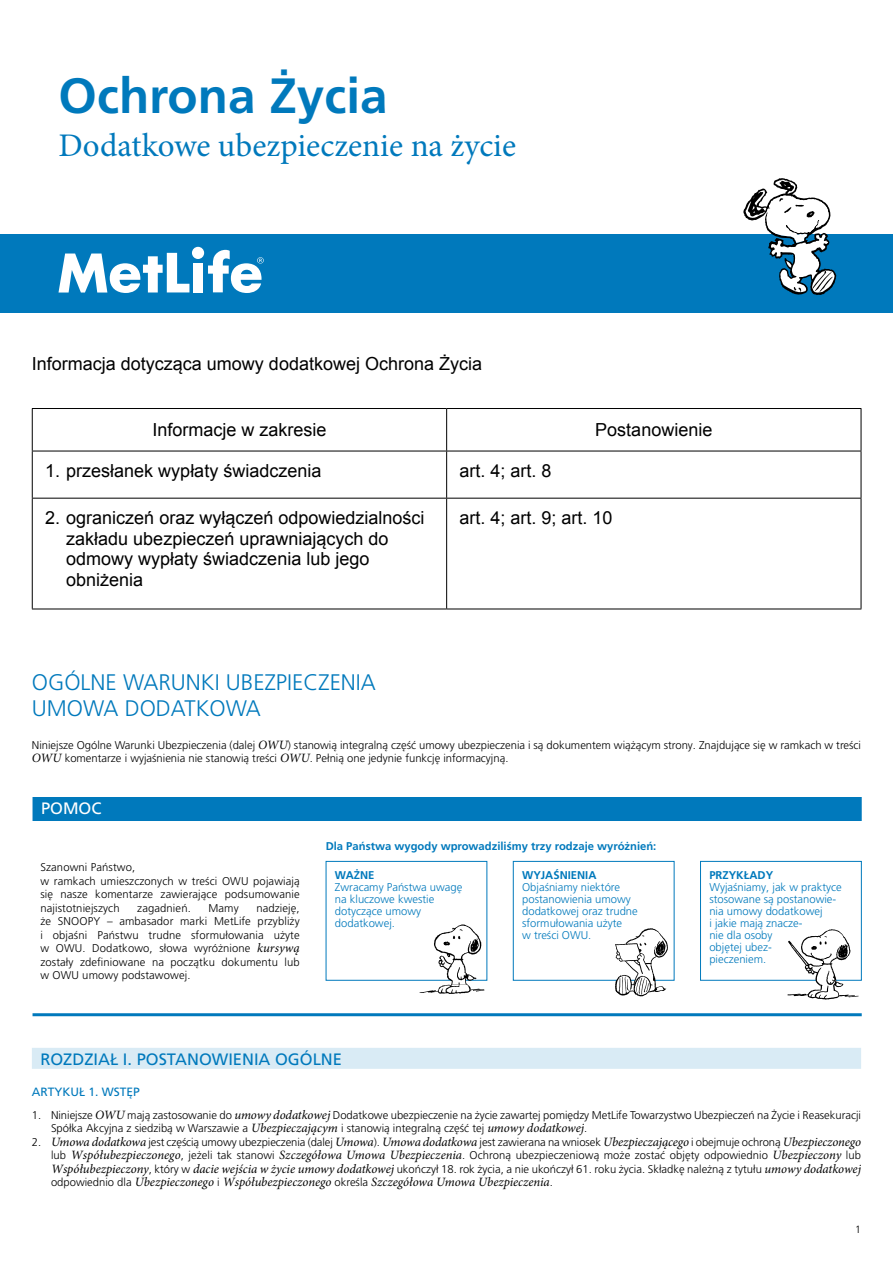
<style>
.page{position:relative;width:893px;height:1263px;background:#fff}
.page>*{position:absolute;margin:0;border:0;box-sizing:border-box;transform-origin:0 0}
.t1{font:700 49.5px "Frutiger LT Pro";color:#0079bc}
.t2{font:33px "Minion Pro";color:#0079bc}
.t3{font:300 22.5px/25.5px "Frutiger LT Pro";color:#0079bc}
.t4{font:18px/20.7px "Arial";color:#000}
.t5{font:16.5px "Frutiger LT Pro";color:#0079bc}
.t6{font:16.5px "Frutiger";color:#fff}
.t7{font:italic 12.75px "Minion Pro";letter-spacing:-.005em;color:#000}
.t8{font:12px "Frutiger LT Pro";color:#0079bc}
.t9{font:300 11.25px/13.5px "Frutiger LT Pro";color:#000}
.t10{font:300 11.25px/12px "Frutiger LT Pro";color:#0079bc}
.t11{font:700 11.25px "Frutiger LT Pro";color:#0079bc}
.t12{font:300 10.5px "Frutiger LT Pro";color:#000}
.s1{font-family:"Minion Pro";font-weight:400;font-style:italic;font-size:12.75px}
.s2{font-family:"Frutiger LT Pro";font-weight:300;font-style:normal;font-size:11.25px}
</style>
<div class="page">
<hr style="left:32px;top:408px;width:415px;height:1px;background:#000">
<hr style="left:32px;top:409px;width:1px;height:42px;background:#000">
<hr style="left:447px;top:408px;width:414px;height:1px;background:#000">
<hr style="left:446px;top:409px;width:1px;height:42px;background:#000">
<hr style="left:861px;top:409px;width:1px;height:42px;background:#000">
<hr style="left:32px;top:451px;width:415px;height:1px;background:#000">
<hr style="left:32px;top:451px;width:1px;height:47px;background:#000">
<hr style="left:447px;top:451px;width:414px;height:1px;background:#000">
<hr style="left:446px;top:451px;width:1px;height:47px;background:#000">
<hr style="left:861px;top:451px;width:1px;height:47px;background:#000">
<hr style="left:32px;top:498px;width:415px;height:1px;background:#000">
<hr style="left:32px;top:498px;width:1px;height:111px;background:#000">
<hr style="left:447px;top:498px;width:414px;height:1px;background:#000">
<hr style="left:446px;top:498px;width:1px;height:111px;background:#000">
<hr style="left:861px;top:498px;width:1px;height:111px;background:#000">
<hr style="left:32px;top:609px;width:415px;height:1px;background:#000">
<hr style="left:447px;top:609px;width:414px;height:1px;background:#000">
<div style="left:0;top:234px;width:893px;height:78px;background:#0079bc"></div>
<svg style="left:743px;top:178px;width:94px;height:117px"></svg>
<div style="left:193px;top:263px;width:10px;height:29px;background:#fff"></div>
<div style="left:192px;top:247px;width:12px;height:12px;background:#fff;border-radius:50%"></div>
<svg style="left:59px;top:253px;width:130px;height:40px"></svg>
<svg style="left:208px;top:250px;width:56px;height:43px"></svg>
<div style="left:33px;top:797px;width:829px;height:24px;background:#0079bc"></div>
<hr style="left:33px;top:1013px;width:829px;height:3px;background:#0079bc">
<div style="left:326px;top:861px;width:161px;height:120px;border:1px solid #0079bc"></div>
<div style="left:513px;top:861px;width:161px;height:120px;border:1px solid #0079bc"></div>
<div style="left:700px;top:861px;width:162px;height:120px;border:1px solid #0079bc"></div>
<svg style="left:615px;top:928px;width:53px;height:68px"></svg>
<svg style="left:419px;top:924px;width:65px;height:70px"></svg>
<svg style="left:787px;top:929px;width:72px;height:70px"></svg>
<div style="left:32px;top:1048px;width:829px;height:21px;background:#d9ebf5"></div>
<h1 class="t1" style="left:58px;top:66px;width:331px">Ochrona Życia</h1>
<h2 class="t2" style="left:58px;top:123px;width:459px">Dodatkowe ubezpieczenie na życie</h2>
<h3 class="t4" style="left:32px;top:354px;width:452px">Informacja dotycząca umowy dodatkowej Ochrona Życia</h3>
<h3 class="t4" style="left:152px;top:419px;width:176px">Informacje w zakresie</h3>
<h3 class="t4" style="left:595px;top:419px;width:119px">Postanowienie</h3>
<h3 class="t4" style="left:45px;top:460px;width:278px">1. przesłanek wypłaty świadczenia</h3>
<h3 class="t4" style="left:459px;top:460px;width:94px">art. 4; art. 8</h3>
<h3 class="t4" style="left:66px;top:507px;width:360px;text-indent:-21px">2. ograniczeń oraz wyłączeń odpowiedzialności zakładu ubezpieczeń uprawniających do odmowy wypłaty świadczenia lub jego obniżenia</h3>
<h3 class="t4" style="left:459px;top:507px;width:155px">art. 4; art. 9; art. 10</h3>
<h3 class="t3" style="left:32px;top:670px;width:346px">OGÓLNE WARUNKI UBEZPIECZENIA<br>UMOWA DODATKOWA</h3>
<p class="t9" style="left:32px;top:738px;width:831px">Niniejsze Ogólne Warunki Ubezpieczenia (dalej <span class="s1">OWU</span>) stanowią integralną część umowy ubezpieczenia i są dokumentem wiążącym strony. Znajdujące się w ramkach w treści<br><span class="s1">OWU</span> komentarze i wyjaśnienia nie stanowią treści <span class="s1">OWU</span>. Pełnią one jedynie funkcję informacyjną.</p>
<h3 class="t6" style="left:41px;top:799px;width:62px">POMOC</h3>
<p class="t9" style="left:40px;top:860px;width:261px">Szanowni Państwo,<br>w ramkach umieszczonych w treści OWU pojawiają się nasze komentarze zawierające podsumowanie najistotniejszych</p>
<p class="t9" style="left:40px;top:901px;width:261px;text-align:justify;text-indent:216px">nadzieję, że SNOOPY – ambasador marki MetLife przybliży i objaśni Państwu trudne sformułowania użyte w OWU. Dodatkowo, słowa wyróżnione <span class="s1">kursywą </span>zostały zdefiniowane na początku dokumentu lub w OWU umowy podstawowej.</p>
<p class="t9" style="left:137px;top:901px;width:55px">zagadnień.</p>
<p class="t9" style="left:208px;top:901px;width:32px">Mamy</p>
<p class="t11" style="left:326px;top:839px;width:332px">Dla Państwa wygody wprowadziliśmy trzy rodzaje wyróżnień:</p>
<p class="t11" style="left:335px;top:868px;width:41px">WAŻNE</p>
<p class="t10" style="left:335px;top:881px;width:129px">Zwracamy Państwa uwagę na kluczowe kwestie dotyczące umowy dodatkowej.</p>
<p class="t11" style="left:522px;top:868px;width:76px">WYJAŚNIENIA</p>
<p class="t10" style="left:522px;top:881px;width:117px">Objaśniamy niektóre postanowienia umowy dodatkowej oraz trudne sformułowania użyte<br>w treści OWU.</p>
<p class="t11" style="left:709px;top:868px;width:65px">PRZYKŁADY</p>
<p class="t10" style="left:709px;top:881px;width:134px">Wyjaśniamy, jak w praktyce stosowane są postanowie&shy;nia umowy dodatkowej<br>i jakie mają znacze-<br>nie dla osoby<br>objętej ubez-<br>pieczeniem.</p>
<h3 class="t5" style="left:40px;top:1049px;width:303px">ROZDZIAŁ I. POSTANOWIENIA OGÓLNE</h3>
<p class="t8" style="left:32px;top:1085px;width:109px">ARTYKUŁ 1. WSTĘP</p>
<p class="t9" style="left:51px;top:1108px;width:811px;text-indent:-19px">1. Niniejsze <span class="s1">OWU</span> mają zastosowanie do <span class="s1">umowy dodatkowej</span> Dodatkowe ubezpieczenie na życie zawartej pomiędzy MetLife Towarzystwo Ubezpieczeń na Życie i Reasekuracji<br>Spółka Akcyjna z siedzibą w Warszawie a <span class="s1">Ubezpieczającym</span> i stanowią integralną część tej <span class="s1">umowy dodatkowej</span>.</p>
<p class="t9" style="left:51px;top:1135px;width:812px;text-align:justify;text-indent:-19px">2. <span class="s1">Umowa dodatkowa</span> jest częścią umowy ubezpieczenia (dalej <span class="s1">Umowa</span>). <span class="s1">Umowa dodatkowa</span> jest zawierana na wniosek <span class="s1">Ubezpieczającego</span> i obejmuje ochroną <span class="s1">Ubezpieczonego </span>lub <span class="s1">Współubezpieczonego</span>, jeżeli tak stanowi <span class="s1">Szczegółowa Umowa Ubezpieczenia</span>. Ochroną ubezpieczeniową może zostać objęty odpowiednio <span class="s1">Ubezpieczony</span> lub <span class="s1">Współubezpieczony</span>, który w <span class="s1">dacie wejścia w życie umowy dodatkowej</span> ukończył 18. rok życia, a nie ukończył 61. roku życia. Składkę należną z tytułu <span class="s1">umowy dodatkowej</span></p>
<p class="t7" style="left:51px;top:1173px;width:503px"><span class="s2">odpowiednio dla</span> Ubezpieczonego <span class="s2">i</span> Współubezpieczonego <span class="s2">określa</span> Szczegółowa Umowa Ubezpieczenia<span class="s2">.</span></p>
<p class="t12" style="left:855px;top:1223px;width:7px">1</p>
</div>
